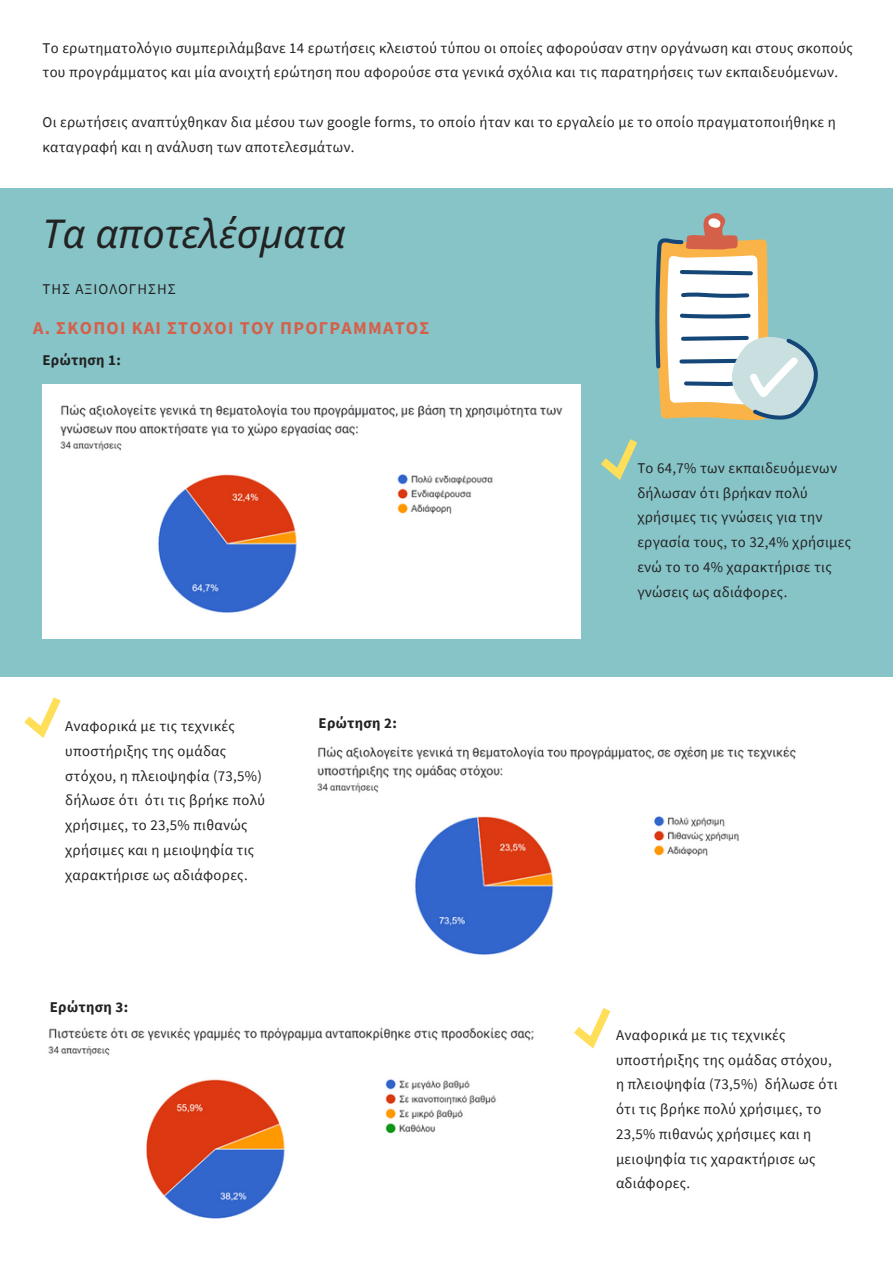
<style>
.page{position:relative;width:893px;height:1264px;background:#fff}
.page>*{position:absolute;margin:0;border:0;box-sizing:border-box;transform-origin:0 0}
.t1{font:italic 39.75px "Noto Sans";color:#222}
.t2{font:700 18px "Source Sans Pro";letter-spacing:.07em;color:#d5604a}
.t3{font:14.85px/24.8px "Source Sans Pro";letter-spacing:.02em;color:#222}
.t4{font:700 14.85px "Source Sans Pro";letter-spacing:.02em;color:#222}
.t5{font:14.85px "Source Sans Pro";letter-spacing:.07em;color:#222}
</style>
<div class="page">
<div style="left:0;top:189px;width:892px;height:487px;background:#87c4c8"></div>
<svg style="left:655px;top:213px;width:163px;height:208px"></svg>
<img style="left:43px;top:384px;width:537px;height:255px">
<img style="left:317px;top:746px;width:479px;height:209px">
<img style="left:48px;top:1027px;width:486px;height:192px">
<svg style="left:601px;top:439px;width:35px;height:41px"></svg>
<svg style="left:24px;top:697px;width:36px;height:41px"></svg>
<svg style="left:574px;top:1008px;width:36px;height:40px"></svg>
<p class="t3" style="left:43px;top:35px;width:812px">Το ερωτηματολόγιο συμπεριλάμβανε 14 ερωτήσεις κλειστού τύπου οι οποίες αφορούσαν στην οργάνωση και στους σκοπούς του προγράμματος και μία ανοιχτή ερώτηση που αφορούσε στα γενικά σχόλια και τις παρατηρήσεις των εκπαιδευόμενων.</p>
<p class="t3" style="left:43px;top:109px;width:794px">Οι ερωτήσεις αναπτύχθηκαν δια μέσου των google forms, το οποίο ήταν και το εργαλείο με το οποίο πραγματοποιήθηκε η καταγραφή και η ανάλυση των αποτελεσμάτων.</p>
<p class="t1" style="left:43px;top:205px;width:304px">Τα αποτελέσματα</p>
<p class="t5" style="left:43px;top:280px;width:135px">ΤΗΣ ΑΞΙΟΛΟΓΗΣΗΣ</p>
<p class="t2" style="left:33px;top:316px;width:398px">Α. ΣΚΟΠΟΙ ΚΑΙ ΣΤΟΧΟΙ ΤΟΥ ΠΡΟΓΡΑΜΜΑΤΟΣ</p>
<p class="t4" style="left:43px;top:350px;width:80px">Ερώτηση 1:</p>
<p class="t3" style="left:65px;top:713px;width:171px">Αναφορικά με τις τεχνικές</p>
<p class="t4" style="left:318px;top:713px;width:80px">Ερώτηση 2:</p>
<p class="t3" style="left:65px;top:738px;width:201px">υποστήριξης της ομάδας στόχου, η πλειοψηφία (73,5%) δήλωσε ότι ότι τις βρήκε πολύ χρήσιμες, το 23,5% πιθανώς χρήσιμες και η μειοψηφία τις χαρακτήρισε ως αδιάφορες.</p>
<p class="t4" style="left:50px;top:997px;width:80px">Ερώτηση 3:</p>
<p class="t3" style="left:637px;top:455px;width:215px">Το 64,7% των εκπαιδευόμενων δήλωσαν ότι βρήκαν πολύ χρήσιμες τις γνώσεις για την εργασία τους, το 32,4% χρήσιμες ενώ το το 4% χαρακτήρισε τις γνώσεις ως αδιάφορες.</p>
<p class="t3" style="left:616px;top:1022px;width:223px">Αναφορικά με τις τεχνικές υποστήριξης της ομάδας στόχου, η πλειοψηφία (73,5%) δήλωσε ότι ότι τις βρήκε πολύ χρήσιμες, το<br>23,5% πιθανώς χρήσιμες και η μειοψηφία τις χαρακτήρισε ως αδιάφορες.</p>
</div>
